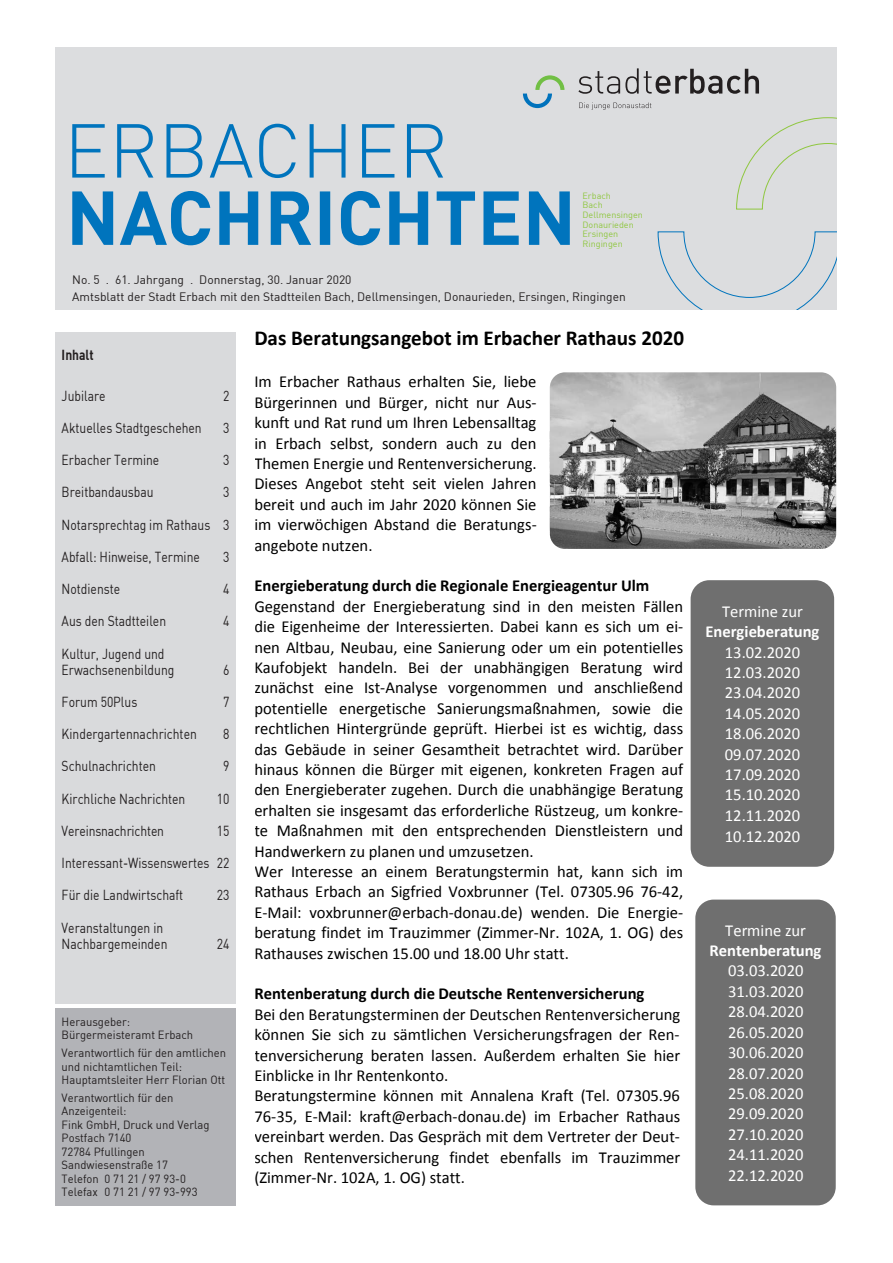
<style>
.page{position:relative;width:893px;height:1263px;background:#fff}
.page>*{position:absolute;margin:0;border:0;box-sizing:border-box;transform-origin:0 0}
.t1{font:700 21.3px "Calibri";color:#000}
.t2{font:16.8px/20.4px "Calibri";color:#000}
.t3{font:16.8px/20.4px "Calibri";letter-spacing:-.005em;color:#fff;text-align:justify}
.t4{font:700 16.8px "Calibri";color:#000}
.t5{font:700 16.8px "Calibri";letter-spacing:-.005em;color:#fff}
.t6{font:14.25px/16.2px "DIN";color:#231f20;scale:.85 1}
.t7{font:700 14.25px "DIN";color:#231f20;scale:.85 1}
.t8{font:12px/16.6px "DIN";color:#231f20}
.t9{font:11.7px/13.5px "DIN";color:#231f20;scale:.96 1}
.t10{font:8.85px/9.6px "DIN";color:#8fc73f}
</style>
<div class="page">
<div style="left:55px;top:47px;width:783px;height:263px;background:#dcdddf"></div>
<svg style="left:523px;top:75px;width:41px;height:33px"></svg>
<svg style="left:579px;top:103px;width:72px;height:7px"></svg>
<svg style="left:578px;top:68px;width:181px;height:26px"></svg>
<svg style="left:72px;top:191px;width:498px;height:54px"></svg>
<svg style="left:72px;top:124px;width:371px;height:54px"></svg>
<svg style="left:657px;top:231px;width:181px;height:79px"></svg>
<svg style="left:736px;top:117px;width:102px;height:93px"></svg>
<div style="left:55px;top:1008px;width:181px;height:197px;background:#b2b3b7"></div>
<div style="left:55px;top:332px;width:181px;height:671px;background:#d9dadc"></div>
<svg style="left:550px;top:372px;width:286px;height:177px;background:#8c8c8c"></svg>
<div style="left:695px;top:899px;width:141px;height:306px;background:#6f6f6f;border-radius:18px"></div>
<div style="left:691px;top:580px;width:143px;height:287px;background:#6f6f6f;border-radius:19px"></div>
<p class="t10" style="left:583px;top:191px;width:62px">Erbach<br>Bach<br>Dellmensingen<br>Donaurieden<br>Ersingen<br>Ringingen</p>
<p class="t8" style="left:72px;top:271px;width:555px">No. 5 . 61. Jahrgang . Donnerstag, 30. Januar 2020<br>Amtsblatt der Stadt Erbach mit den Stadtteilen Bach, Dellmensingen, Donaurieden, Ersingen, Ringingen</p>
<p class="t1" style="left:254px;top:325px;width:431px">Das Beratungsangebot im Erbacher Rathaus 2020</p>
<p class="t2" style="left:254px;top:372px;width:284px;text-align:justify">Im Erbacher Rathaus erhalten Sie, liebe Bürgerinnen und Bürger, nicht nur Aus&shy;kunft und Rat rund um Ihren Lebensalltag in Erbach selbst, sondern auch zu den Themen Energie und Rentenversicherung.<br>Dieses Angebot steht seit vielen Jahren bereit und auch im Jahr 2020 können Sie im vierwöchigen Abstand die Beratungs&shy;angebote nutzen.</p>
<p class="t4" style="left:254px;top:575px;width:397px">Energieberatung durch die Regionale Energieagentur Ulm</p>
<p class="t2" style="left:254px;top:596px;width:430px">Gegenstand der Energieberatung sind in den meisten Fällen die Eigenheime der Interessierten. Dabei kann es sich um ei&shy;nen Altbau, Neubau, eine Sanierung oder um ein potentielles Kaufobjekt handeln. Bei der unabhängigen Beratung wird zunächst eine Ist-Analyse vorgenommen und anschließend potentielle energetische Sanierungsmaßnahmen, sowie die rechtlichen Hintergründe geprüft. Hierbei ist es wichtig, dass das Gebäude in seiner Gesamtheit betrachtet wird. Darüber hinaus können die Bürger mit eigenen, konkreten Fragen auf den Energieberater zugehen. Durch die unabhängige Beratung erhalten sie insgesamt das erforderliche Rüstzeug, um konkre&shy;te Maßnahmen mit den entsprechenden Dienstleistern und Handwerkern zu planen und umzusetzen.<br>Wer Interesse an einem Beratungstermin hat, kann sich im Rathaus Erbach an Sigfried Voxbrunner (Tel. 07305.96 76-42, E-Mail: voxbrunner@erbach-donau.de) wenden. Die Energie&shy;beratung findet im Trauzimmer (Zimmer-Nr. 102A, 1. OG) des Rathauses zwischen 15.00 und 18.00 Uhr statt.</p>
<p class="t4" style="left:254px;top:983px;width:392px">Rentenberatung durch die Deutsche Rentenversicherung</p>
<p class="t2" style="left:254px;top:1004px;width:428px">Bei den Beratungsterminen der Deutschen Rentenversicherung können Sie sich zu sämtlichen Versicherungsfragen der Ren&shy;tenversicherung beraten lassen. Außerdem erhalten Sie hier Einblicke in Ihr Rentenkonto.<br>Beratungstermine können mit Annalena Kraft (Tel. 07305.96<br>76-35, E-Mail: kraft@erbach-donau.de) im Erbacher Rathaus vereinbart werden. Das Gespräch mit dem Vertreter der Deut&shy;schen Rentenversicherung findet ebenfalls im Trauzimmer (Zimmer-Nr. 102A, 1. OG) statt.</p>
<p class="t7" style="left:62px;top:345px;width:39px">Inhalt</p>
<p class="t6" style="left:62px;top:387px;width:53px">Jubilare</p>
<p class="t6" style="left:223px;top:387px;width:9px">2</p>
<p class="t6" style="left:62px;top:419px;width:166px">Aktuelles Stadtgeschehen</p>
<p class="t6" style="left:223px;top:419px;width:9px">3</p>
<p class="t6" style="left:62px;top:451px;width:116px">Erbacher Termine</p>
<p class="t6" style="left:223px;top:451px;width:9px">3</p>
<p class="t6" style="left:62px;top:484px;width:110px">Breitbandausbau</p>
<p class="t6" style="left:223px;top:484px;width:9px">3</p>
<p class="t6" style="left:62px;top:516px;width:199px">Notarsprechtag im Rathaus 3</p>
<p class="t6" style="left:62px;top:548px;width:164px">Abfall: Hinweise, Termine</p>
<p class="t6" style="left:223px;top:548px;width:9px">3</p>
<p class="t6" style="left:62px;top:580px;width:70px">Notdienste</p>
<p class="t6" style="left:223px;top:580px;width:9px">4</p>
<p class="t6" style="left:62px;top:613px;width:124px">Aus den Stadtteilen</p>
<p class="t6" style="left:223px;top:613px;width:9px">4</p>
<p class="t6" style="left:62px;top:645px;width:134px">Kultur, Jugend und<br>Erwachsenenbildung</p>
<p class="t6" style="left:223px;top:661px;width:9px">6</p>
<p class="t6" style="left:62px;top:693px;width:91px">Forum 50Plus</p>
<p class="t6" style="left:223px;top:693px;width:9px">7</p>
<p class="t6" style="left:62px;top:726px;width:161px">Kindergartennachrichten</p>
<p class="t6" style="left:223px;top:726px;width:9px">8</p>
<p class="t6" style="left:62px;top:758px;width:112px">Schulnachrichten</p>
<p class="t6" style="left:223px;top:758px;width:9px">9</p>
<p class="t6" style="left:62px;top:790px;width:147px">Kirchliche Nachrichten</p>
<p class="t6" style="left:217px;top:790px;width:16px">10</p>
<p class="t6" style="left:62px;top:822px;width:122px">Vereinsnachrichten</p>
<p class="t6" style="left:217px;top:822px;width:16px">15</p>
<p class="t6" style="left:62px;top:855px;width:199px">Interessant-Wissenswertes 22</p>
<p class="t6" style="left:62px;top:887px;width:145px">Für die Landwirtschaft</p>
<p class="t6" style="left:217px;top:887px;width:16px">23</p>
<p class="t6" style="left:62px;top:919px;width:126px">Veranstaltungen in<br>Nachbargemeinden</p>
<p class="t6" style="left:217px;top:935px;width:16px">24</p>
<p class="t9" style="left:62px;top:1015px;width:139px">Herausgeber:<br>Bürgermeisteramt Erbach</p>
<p class="t9" style="left:62px;top:1046px;width:173px">Verantwortlich für den amtlichen und nichtamtlichen Teil:<br>Hauptamtsleiter Herr Florian Ott</p>
<p class="t9" style="left:62px;top:1091px;width:156px">Verantwortlich für den<br>Anzeigenteil:<br>Fink GmbH, Druck und Verlag<br>Postfach 7140<br>72784 Pfullingen<br>Sandwiesenstraße 17<br>Telefon 0 71 21 / 97 93-0<br>Telefax 0 71 21 / 97 93-993</p>
<p class="t3" style="left:722px;top:601px;width:82px">Termine zur</p>
<p class="t5" style="left:705px;top:621px;width:115px">Energieberatung</p>
<p class="t3" style="left:725px;top:642px;width:77px">13.02.2020<br>12.03.2020<br>23.04.2020<br>14.05.2020<br>18.06.2020<br>09.07.2020<br>17.09.2020<br>15.10.2020<br>12.11.2020<br>10.12.2020</p>
<p class="t3" style="left:725px;top:920px;width:82px">Termine zur</p>
<p class="t5" style="left:710px;top:940px;width:113px">Rentenberatung</p>
<p class="t3" style="left:728px;top:961px;width:77px">03.03.2020<br>31.03.2020<br>28.04.2020<br>26.05.2020<br>30.06.2020<br>28.07.2020<br>25.08.2020<br>29.09.2020<br>27.10.2020<br>24.11.2020<br>22.12.2020</p>
</div>
